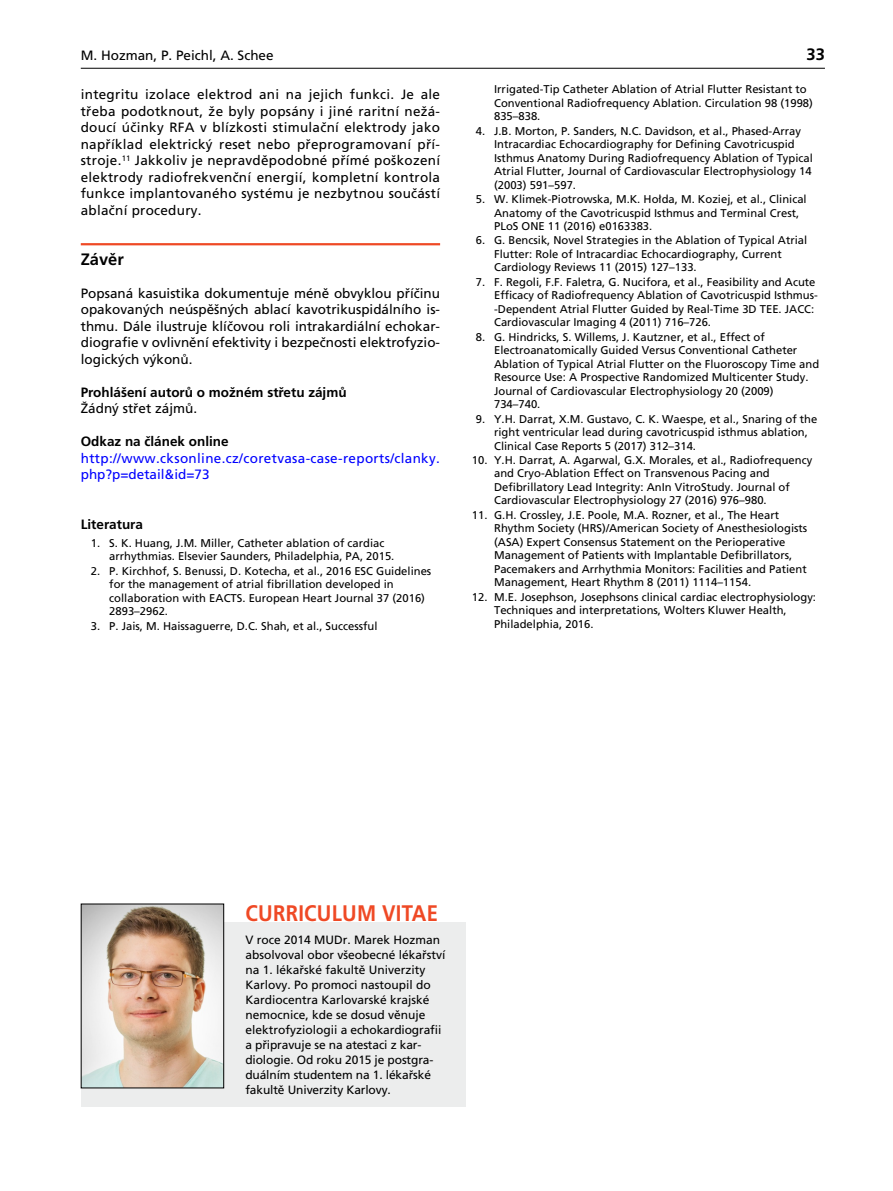
<style>
.page{position:relative;width:893px;height:1191px;background:#fff}
.page>*{position:absolute;margin:0;border:0;box-sizing:border-box;transform-origin:0 0}
.t1{font:700 22.5px "Frutiger CE";letter-spacing:.015em;color:#ef4925;scale:.9 1}
.t2{font:700 16.5px "Frutiger CE";color:#000}
.t3{font:13.5px/16.5px "Frutiger CE";color:#000;text-align:justify}
.t4{font:13.5px/16.5px "Frutiger CE";letter-spacing:.025em;color:#00f}
.t5{font:700 13.5px "Frutiger CE";color:#000}
.t6{font:12px/15px "Frutiger CE";color:#000}
.t7{font:11.25px/13.5px "Frutiger CE";color:#000}
</style>
<div class="page">
<hr style="left:81px;top:68px;width:744px;height:1px;background:#000">
<hr style="left:81px;top:243px;width:359px;height:2px;background:#ef4925">
<div style="left:81px;top:922px;width:385px;height:184px;background:#eceded"></div>
<img style="left:83px;top:905px;width:139px;height:181px">
<div style="left:81px;top:903px;width:143px;height:185px;border:1px solid #000"></div>
<p class="t3" style="left:81px;top:47px;width:194px">M. Hozman, P. Peichl, A. Schee</p>
<h2 class="t2" style="left:807px;top:44px;width:20px">33</h2>
<p class="t3" style="left:81px;top:86px;width:361px">integritu izolace elektrod ani na jejich funkci. Je ale třeba podotknout, že byly popsány i jiné raritní nežá&shy;doucí účinky RFA v blízkosti stimulační elektrody jako například elektrický reset nebo přeprogramovaní pří&shy;stroje.<sup>11</sup> Jakkoliv je nepravděpodobné přímé poškození elektrody radiofrekvenční energií, kompletní kontrola funkce implantovaného systému je nezbytnou součástí ablační procedury.</p>
<h2 class="t2" style="left:81px;top:249px;width:45px">Závěr</h2>
<p class="t3" style="left:81px;top:284px;width:361px">Popsaná kasuistika dokumentuje méně obvyklou příčinu opakovaných neúspěšných ablací kavotrikuspidálního is&shy;thmu. Dále ilustruje klíčovou roli intrakardiální echokar&shy;diografie v ovlivnění efektivity i bezpečnosti elektrofyzio&shy;logických výkonů.</p>
<p class="t5" style="left:81px;top:384px;width:267px">Prohlášení autorů o možném střetu zájmů</p>
<p class="t3" style="left:81px;top:400px;width:118px">Žádný střet zájmů.</p>
<p class="t5" style="left:81px;top:434px;width:149px">Odkaz na článek online</p>
<p class="t4" style="left:81px;top:449px;width:361px">http://www.cksonline.cz/coretvasa-case-reports/clanky. php?p=detail&amp;id=73</p>
<p class="t5" style="left:81px;top:517px;width:64px">Literatura</p>
<p class="t7" style="left:109px;top:536px;width:287px;text-indent:-18px">1. S. K. H uang, J.M. Miller, Catheter ablation of cardiac arrhythmias. Elsevier Saunders, Philadelphia, PA, 2015.</p>
<p class="t7" style="left:109px;top:564px;width:323px;text-indent:-18px">2. P. Kirchhof, S. Benussi, D. Kotecha, et al., 2016 ESC Guidelines for the management of atrial fibrillation developed in collaboration with EACTS. European Heart Journal 37 (2016)<br>2893–2962.</p>
<p class="t7" style="left:91px;top:619px;width:288px">3. P. Jais, M. Haissaguerre, D.C. Shah, et al., Successful</p>
<p class="t7" style="left:494px;top:83px;width:320px">Irrigated-Tip Catheter Ablation of Atrial Flutter Resistant to<br>Conventional Radiofrequency Ablation. Circulation 98 (1998)<br>835–838.</p>
<p class="t7" style="left:494px;top:124px;width:320px;text-indent:-18px">4. J.B. Morton, P. Sanders, N .C. Davidson, et al., Phased-Array Intracardiac Echocardiography for Defining Cavotricuspid Isthmus Anatomy During Radiofrequency Ablation of Typical Atrial Flutter, Journal of Cardiovascular Electrophysiology 14 (2003) 591–597.</p>
<p class="t7" style="left:494px;top:192px;width:314px;text-indent:-18px">5. W. Klimek-Piotrowska, M.K. Hołda, M. Koziej, et al., Clinical<br>Anatomy of the Cavotricuspid Isthmus and Terminal Crest,<br>PLoS ON E 11 (2016) e0163383.</p>
<p class="t7" style="left:494px;top:234px;width:315px;text-indent:-18px">6. G. Bencsik, Novel Strategies in the Ablation of Typical Atrial<br>Flutter: Role of Intracardiac Echocardiography, Current<br>Cardiology Reviews 11 (2015) 127–133.</p>
<p class="t7" style="left:494px;top:275px;width:325px;text-indent:-18px">7. F. Regoli, F.F. Faletra, G. N ucifora, et al., Feasibility and Acute Efficacy of Radiofrequency Ablation of Cavotricuspid Isthmus--Dependent Atrial Flutter Guided by Real-Time 3D TEE. JACC:<br>Cardiovascular Imaging 4 (2011) 716–726.</p>
<p class="t7" style="left:494px;top:330px;width:327px;text-indent:-18px">8. G. H indricks, S. Willems, J. Kautzner, et al., Effect of Electroanatomically Guided Versus Conventional Catheter Ablation of Typical Atrial Flutter on the Fluoroscopy Time and Resource Use: A Prospective Randomized Multicenter Study.<br>Journal of Cardiovascular Electrophysiology 20 (2009)<br>734–740.</p>
<p class="t7" style="left:494px;top:412px;width:325px;text-indent:-18px">9. Y.H . Darrat, X.M. Gustavo, C. K. Waespe, et al., Snaring of the right ventricular lead during cavotricuspid isthmus ablation,<br>Clinical Case Reports 5 (2017) 312–314.</p>
<p class="t7" style="left:494px;top:453px;width:320px;text-indent:-22px">10. Y.H . Darrat, A. Agarwal, G.X. Morales, et al., Radiofrequency and Cryo-Ablation Effect on Transvenous Pacing and Defibrillatory Lead Integrity: AnIn VitroStudy. Journal of Cardiovascular Electrophysiology 27 (2016) 976–980.</p>
<p class="t7" style="left:494px;top:508px;width:315px;text-indent:-22px">11. G.H . Crossley, J.E. Poole, M.A. Rozner, et al., The Heart Rhythm Society (HRS)/American Society of Anesthesiologists (ASA) Expert Consensus Statement on the Perioperative Management of Patients with Implantable Defibrillators, Pacemakers and Arrhythmia Monitors: Facilities and Patient Management, Heart Rhythm 8 (2011) 1114–1154.</p>
<p class="t7" style="left:494px;top:590px;width:323px;text-indent:-22px">12. M.E. Josephson, Josephsons clinical cardiac electrophysiology:<br>Techniques and interpretations, Wolters Kluwer H ealth,<br>Philadelphia, 2016.</p>
<h1 class="t1" style="left:245px;top:900px;width:165px">Curriculum vitae</h1>
<p class="t6" style="left:245px;top:932px;width:202px">V roce 2014 MU Dr. Marek Hozman absolvoval obor všeobecné lékařství na 1. lékařské fakultě U niverzity Karlovy. Po promoci nastoupil do Kardiocentra Karlovarské krajské nemocnice, kde se dosud věnuje elektrofyziologii a echokardiografii a připravuje se na atestaci z kar&shy;diologie. Od roku 2015 je postgra&shy;duálním studentem na 1. lékařské fakultě U niverzity Karlovy.</p>
</div>
